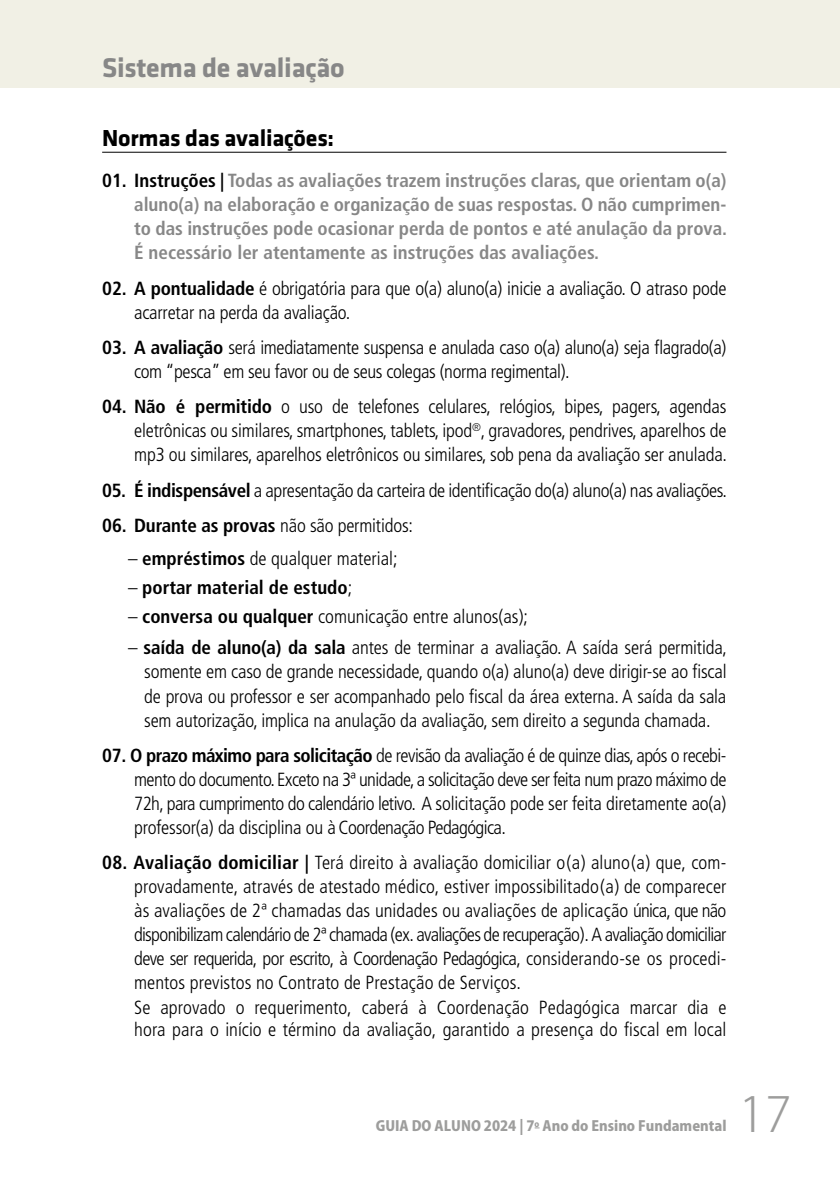
<style>
.page{position:relative;width:840px;height:1191px;background:#fff}
.page>*{position:absolute;margin:0;border:0;box-sizing:border-box;transform-origin:0 0}
.t1{font:300 48px "Koz Go Pro";color:#9d9d9c}
.t2{font:700 28px "Klavika";letter-spacing:-.01em;color:#878787}
.t3{font:700 24px "Klavika";letter-spacing:-.01em;color:#000}
.t4{font:300 condensed 19px/24px "Frutiger";letter-spacing:-.01em;color:#000}
.t5{font:700 condensed 19px/24px "Frutiger";color:#878787;text-align:justify}
.t6{font:700 condensed 19px "Frutiger";color:#000}
.t7{font:800 14px "Koz Go Pro";color:#9d9d9c}
.s1{color:#000}
.s2{font-weight:700}
.s3{font-weight:300}
</style>
<div class="page">
<div style="left:0;top:0;width:839px;height:88px;background:#f1f0e5"></div>
<hr style="left:102px;top:152px;width:624px;height:1px;background:#000">
<h2 class="t2" style="left:102px;top:52px;width:244px">Sistema de avaliação</h2>
<p class="t3" style="left:102px;top:125px;width:233px">Normas das avaliações:</p>
<p class="t5" style="left:134px;top:169px;width:594px;text-indent:-32px"><span class="s1">01. Instruções |</span> Todas as avaliações trazem instruções claras, que orientam o(a) aluno(a) na elaboração e organização de suas respostas. O não cumprimen&shy;to das instruções pode ocasionar perda de pontos e até anulação da prova.<br>É necessário ler atentamente as instruções das avaliações.</p>
<p class="t4" style="left:134px;top:276px;width:593px;text-indent:-32px"><span class="s2">02. A pontualidade</span> é obrigatória para que o(a) aluno(a) inicie a avaliação. O atraso pode acarretar na perda da avaliação.</p>
<p class="t4" style="left:134px;top:336px;width:593px;text-indent:-32px"><span class="s2">03. A avaliação</span> será imediatamente suspensa e anulada caso o(a) aluno(a) seja flagrado(a) com “pesca” em seu favor ou de seus colegas (norma regimental).</p>
<p class="t4" style="left:134px;top:395px;width:594px;text-align:justify;text-indent:-32px"><span class="s2">04. Não é permitido</span> o uso de telefones celulares, relógios, bipes, pagers, agendas eletrônicas ou similares, smartphones, tablets, ipod<sup>®</sup>, gravadores, pendrives, aparelhos de mp3 ou similares, aparelhos eletrônicos ou similares, sob pena da avaliação ser anulada.</p>
<p class="t4" style="left:102px;top:478px;width:626px"><span class="s2">05. É indispensável</span> a apresentação da carteira de identificação do(a) aluno(a) nas avaliações.</p>
<p class="t6" style="left:102px;top:514px;width:312px">06. Durante as provas <span class="s3">não são permitidos:</span></p>
<p class="t4" style="left:128px;top:547px;width:271px">– <span class="s2">empréstimos</span> de qualquer material;</p>
<p class="t6" style="left:128px;top:576px;width:225px"><span class="s3">–</span> portar material de estudo<span class="s3">;</span></p>
<p class="t4" style="left:128px;top:605px;width:401px">– <span class="s2">conversa ou qualquer</span> comunicação entre alunos(as);</p>
<p class="t4" style="left:144px;top:636px;width:584px;text-align:justify;text-indent:-16px">– <span class="s2">saída de aluno(a) da sala</span> antes de terminar a avaliação. A saída será permitida, somente em caso de grande necessidade, quando o(a) aluno(a) deve dirigir-se ao fiscal de prova ou professor e ser acompanhado pelo fiscal da área externa. A saída da sala sem autorização, implica na anulação da avaliação, sem direito a segunda chamada.</p>
<p class="t4" style="left:134px;top:743px;width:593px;text-align:justify;text-indent:-32px"><span class="s2">07. O prazo máximo para solicitação</span> de revisão da avaliação é de quinze dias, após o recebi&shy;mento do documento. Exceto na 3ª unidade, a solicitação deve ser feita num prazo máximo de 72h, para cumprimento do calendário letivo. A solicitação pode ser feita diretamente ao(a) professor(a) da disciplina ou à Coordenação Pedagógica.</p>
<p class="t4" style="left:134px;top:851px;width:593px;text-indent:-32px"><span class="s2">08. Avaliação domiciliar |</span> Terá direito à avaliação domiciliar o(a) aluno(a) que, com&shy;provadamente, através de atestado médico, estiver impossibilitado(a) de comparecer às avaliações de 2ª chamadas das unidades ou avaliações de aplicação única, que não disponibilizam calendário de 2ª chamada (ex. avaliações de recuperação). A avaliação domiciliar deve ser requerida, por escrito, à Coordenação Pedagógica, considerando-se os procedi&shy;mentos previstos no Contrato de Prestação de Serviços.<br>Se aprovado o requerimento, caberá à Coordenação Pedagógica marcar dia e</p>
<p class="t4" style="left:134px;top:1017px;width:593px">hora para o início e término da avaliação, garantido a presença do fiscal em local</p>
<p class="t7" style="left:375px;top:1117px;width:352px">GUIA DO ALUNO 2024 | 7<sup>o</sup> Ano do Ensino Fundamental</p>
<h1 class="t1" style="left:738px;top:1083px;width:54px">17</h1>
</div>
